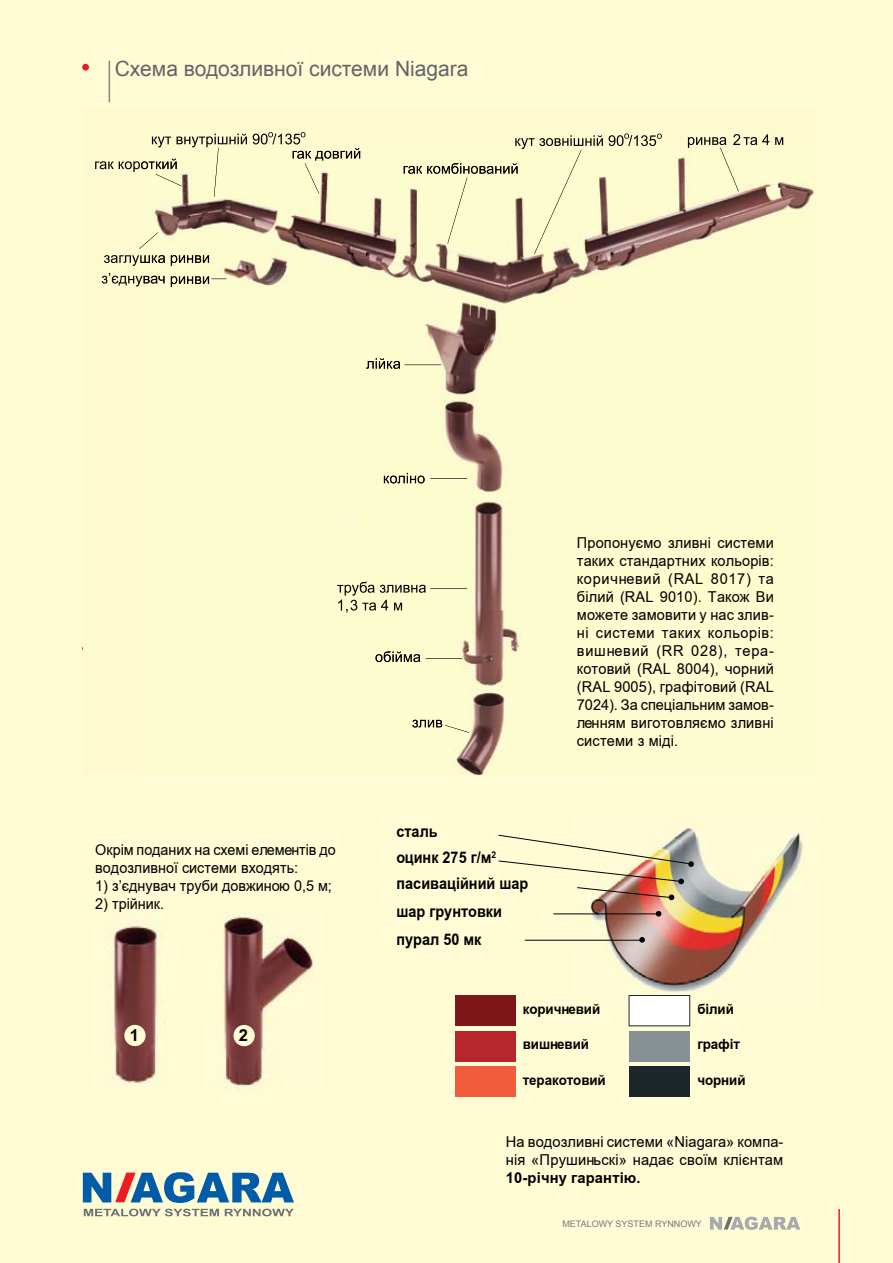
<style>
.page{position:relative;width:893px;height:1263px;background:#fffcd5}
.page>*{position:absolute;margin:0;border:0;box-sizing:border-box;transform-origin:0 0}
.t1{font:21px "Arial";color:#636467}
.t2{font:700 16.5px "Prushynski";color:#000}
.t3{font:700 16.05px/26.1px "Prushynski";color:#000;scale:.9 1}
.t4{font:15px/18px "Prushynski Normal";color:#000}
.t5{font:15px/18px "Prushynski Normal";color:#000;scale:.96 1}
.t6{font:700 15px "Prushynski";letter-spacing:.01em;color:#000}
.t7{font:700 14.1px "Prushynski";letter-spacing:-.005em;color:#000;scale:.95 1}
.t8{font:9px "Arial";color:#77787b}
</style>
<div class="page">
<svg style="left:710px;top:1217px;width:90px;height:13px"></svg>
<hr style="left:838px;top:1209px;width:2px;height:54px;background:#ed1c24">
<div style="left:82px;top:64px;width:7px;height:7px;background:#ed1c24;border-radius:50%"></div>
<hr style="left:109px;top:61px;width:1px;height:41px;background:#808285">
<svg style="left:83px;top:1172px;width:211px;height:31px"></svg>
<svg style="left:84px;top:1209px;width:135px;height:7px"></svg>
<svg style="left:225px;top:1209px;width:69px;height:7px"></svg>
<div style="left:83px;top:108px;width:733px;height:667px;background:#fefad0"></div>
<svg style="left:609px;top:133px;width:53px;height:13px"></svg>
<img style="left:152px;top:151px;width:663px;height:624px">
<svg style="left:104px;top:255px;width:61px;height:11px"></svg>
<svg style="left:171px;top:255px;width:38px;height:11px"></svg>
<svg style="left:102px;top:273px;width:63px;height:13px"></svg>
<svg style="left:366px;top:358px;width:34px;height:11px"></svg>
<img style="left:377px;top:477px;width:64px;height:249px">
<svg style="left:384px;top:473px;width:41px;height:10px"></svg>
<svg style="left:375px;top:651px;width:45px;height:11px"></svg>
<img style="left:430px;top:589px;width:37px;height:1px">
<img style="left:430px;top:478px;width:37px;height:1px">
<img style="left:404px;top:365px;width:37px;height:1px">
<img style="left:426px;top:658px;width:36px;height:1px">
<svg style="left:412px;top:720px;width:57px;height:13px"></svg>
<svg style="left:171px;top:276px;width:56px;height:11px"></svg>
<img style="left:141px;top:232px;width:17px;height:16px">
<svg style="left:95px;top:134px;width:152px;height:64px"></svg>
<img style="left:214px;top:148px;width:5px;height:49px">
<svg style="left:253px;top:132px;width:107px;height:62px"></svg>
<img style="left:305px;top:163px;width:14px;height:31px">
<svg style="left:404px;top:135px;width:199px;height:119px"></svg>
<svg style="left:775px;top:137px;width:8px;height:8px"></svg>
<svg style="left:688px;top:134px;width:81px;height:58px"></svg>
<svg style="left:337px;top:582px;width:89px;height:31px"></svg>
<img style="left:110px;top:924px;width:51px;height:160px">
<div style="left:124px;top:1025px;width:22px;height:21px;background:#fffcd5;border-radius:50%"></div>
<img style="left:223px;top:915px;width:91px;height:174px">
<div style="left:233px;top:1025px;width:22px;height:21px;background:#fffcd5;border-radius:50%"></div>
<img style="left:579px;top:822px;width:224px;height:179px">
<hr style="left:553px;top:914px;width:106px;height:1px;background:#000">
<hr style="left:525px;top:940px;width:117px;height:1px;background:#000">
<img style="left:498px;top:835px;width:196px;height:65px">
<svg style="left:656px;top:911px;width:5px;height:5px"></svg>
<svg style="left:639px;top:937px;width:6px;height:6px"></svg>
<div style="left:455px;top:995px;width:60px;height:31px;background:#7d1618"></div>
<div style="left:455px;top:1031px;width:60px;height:30px;background:#b6262c"></div>
<div style="left:455px;top:1067px;width:60px;height:30px;background:#f15d3b"></div>
<div style="left:629px;top:1031px;width:61px;height:30px;background:#869095"></div>
<div style="left:629px;top:1067px;width:61px;height:30px;background:#1c272a"></div>
<div style="left:629px;top:995px;width:61px;height:31px;background:#fff;border:1px solid #1c272a"></div>
<h1 class="t1" style="left:115px;top:55px;width:355px">Схема водозливної системи Niagara</h1>
<p class="t5" style="left:95px;top:841px;width:252px">Окрім поданих на схемі елементів до водозливної системи входять:</p>
<p class="t5" style="left:95px;top:877px;width:248px">1) з’єднувач труби довжиною 0,5 м;</p>
<p class="t5" style="left:95px;top:895px;width:73px">2) трійник.</p>
<p class="t3" style="left:396px;top:818px;width:148px">сталь<br>оцинк 275 г/м<sup>2 </sup>пасиваційний шар</p>
<p class="t3" style="left:396px;top:898px;width:119px;line-height:28px">шар грунтовки пурал 50 мк</p>
<p class="t4" style="left:577px;top:533px;width:199px;text-align:justify">Пропонуємо зливні системи таких стандартних кольорів: коричневий (RAL 8017) та білий (RAL 9010). Також Ви можете замовити у нас злив&shy;ні системи таких кольорів: вишневий (RR 028), тера&shy;котовий (RAL 8004), чорний (RAL 9005), графітовий (RAL 7024). За спеціальним замов&shy;ленням виготовляємо зливні системи з міді.</p>
<p class="t2" style="left:130px;top:1024px;width:11px">1</p>
<p class="t2" style="left:239px;top:1024px;width:11px">2</p>
<p class="t7" style="left:523px;top:999px;width:83px">коричневий</p>
<p class="t7" style="left:523px;top:1035px;width:71px">вишневий</p>
<p class="t7" style="left:523px;top:1070px;width:89px">теракотовий</p>
<p class="t7" style="left:697px;top:999px;width:40px">білий</p>
<p class="t7" style="left:697px;top:1035px;width:46px">графіт</p>
<p class="t7" style="left:697px;top:1070px;width:52px">чорний</p>
<p class="t4" style="left:506px;top:1133px;width:279px">На водозливні системи «Niagara» компа&shy;нія «Прушиньскі» надає своїм клієнтам</p>
<p class="t6" style="left:506px;top:1167px;width:136px">10-річну гарантію.</p>
<p class="t8" style="left:562px;top:1218px;width:141px">METALOWY SYSTEM RYNNOWY</p>
</div>
